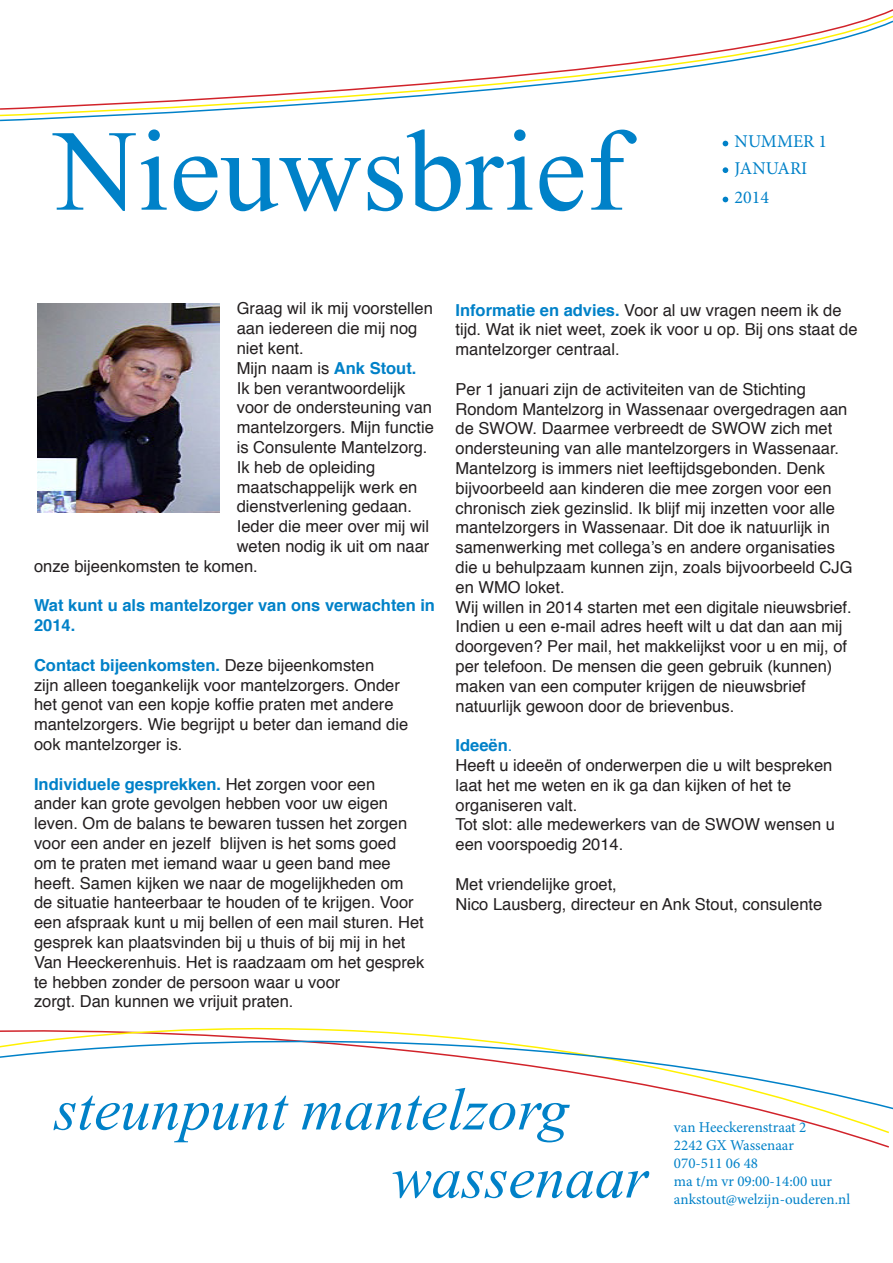
<style>
.page{position:relative;width:893px;height:1263px;background:#fff}
.page>*{position:absolute;margin:0;border:0;box-sizing:border-box;transform-origin:0 0}
.t1{font:115.5px "Times New Roman";color:#0081c8}
.t2{font:italic 60px "Times New Roman";color:#0081c8}
.t3{font:18px "Minion Pro";color:#0081c8}
.t4{font:16.5px/19.8px "Helvetica";color:#231f20}
.t5{font:700 16.5px "Helvetica";color:#0081c8}
.t6{font:15px/18px "Minion Pro";color:#0081c8}
.s1{font-weight:700;color:#0081c8}
.s2{font-weight:400}
</style>
<div class="page">
<img style="left:37px;top:304px;width:183px;height:208px">
<div style="left:722px;top:140px;width:7px;height:7px;background:#0081c8;border-radius:50%"></div>
<div style="left:721px;top:139px;width:9px;height:9px;border:2px solid #fff;border-radius:50%"></div>
<div style="left:722px;top:167px;width:7px;height:7px;background:#0081c8;border-radius:50%"></div>
<div style="left:721px;top:166px;width:9px;height:9px;border:2px solid #fff;border-radius:50%"></div>
<div style="left:722px;top:196px;width:7px;height:7px;background:#0081c8;border-radius:50%"></div>
<div style="left:721px;top:195px;width:9px;height:9px;border:2px solid #fff;border-radius:50%"></div>
<svg style="left:0;top:1027px;width:893px;height:84px"></svg>
<svg style="left:0;top:14px;width:893px;height:103px"></svg>
<p class="t1" style="left:54px;top:93px;width:572px">Nieuwsbrief</p>
<p class="t3" style="left:735px;top:129px;width:94px">NUMMER 1</p>
<p class="t3" style="left:735px;top:156px;width:74px">JANUARI</p>
<p class="t3" style="left:735px;top:185px;width:36px">2014</p>
<p class="t4" style="left:237px;top:299px;width:198px">Graag wil ik mij voorstellen aan iedereen die mij nog niet kent.</p>
<p class="t4" style="left:237px;top:358px;width:199px">Mijn naam is <span class="s1">Ank Stout.<br></span>Ik ben verantwoordelijk voor de ondersteuning van mantelzorgers. Mijn functie is Consulente Mantelzorg.</p>
<p class="t4" style="left:237px;top:457px;width:182px">Ik heb de opleiding maatschappelijk werk en dienstverlening gedaan.</p>
<p class="t4" style="left:237px;top:517px;width:194px">Ieder die meer over mij wil</p>
<p class="t4" style="left:237px;top:537px;width:194px">weten nodig ik uit om naar</p>
<p class="t4" style="left:34px;top:556px;width:225px">onze bijeenkomsten te komen.</p>
<p class="t5" style="left:34px;top:592px;width:403px">Wat kunt u als mantelzorger van ons verwachten in</p>
<p class="t5" style="left:34px;top:612px;width:43px">2014.</p>
<p class="t4" style="left:34px;top:655px;width:376px"><span class="s1">Contact bijeenkomsten.</span> Deze bijeenkomsten<br>zijn alleen toegankelijk voor mantelzorgers. Onder het genot van een kopje koffie praten met andere mantelzorgers. Wie begrijpt u beter dan iemand die ook mantelzorger is.</p>
<p class="t4" style="left:34px;top:774px;width:392px"><span class="s1">Individuele gesprekken.</span> Het zorgen voor een<br>ander kan grote gevolgen hebben voor uw eigen leven. Om de balans te bewaren tussen het zorgen voor een ander en jezelf blijven is het soms goed<br>om te praten met iemand waar u geen band mee heeft. Samen kijken we naar de mogelijkheden om de situatie hanteerbaar te houden of te krijgen. Voor een afspraak kunt u mij bellen of een mail sturen. Het gesprek kan plaatsvinden bij u thuis of bij mij in het Van Heeckerenhuis. Het is raadzaam om het gesprek te hebben zonder de persoon waar u voor</p>
<p class="t4" style="left:34px;top:992px;width:261px">zorgt. Dan kunnen we vrijuit praten.</p>
<p class="t4" style="left:455px;top:300px;width:403px"><span class="s1">Informatie en advies.</span> Voor al uw vragen neem ik de tijd. Wat ik niet weet, zoek ik voor u op. Bij ons staat de mantelzorger centraal.</p>
<p class="t4" style="left:455px;top:380px;width:393px">Per 1 januari zijn de activiteiten van de Stichting Rondom Mantelzorg in Wassenaar overgedragen aan de SWOW. Daarmee verbreedt de SWOW zich met ondersteuning van alle mantelzorgers in Wassenaar.</p>
<p class="t4" style="left:455px;top:459px;width:399px">Mantelzorg is immers niet leeftijdsgebonden. Denk bijvoorbeeld aan kinderen die mee zorgen voor een chronisch ziek gezinslid. Ik blijf mij inzetten voor alle mantelzorgers in Wassenaar. Dit doe ik natuurlijk in samenwerking met collega’s en andere organisaties die u behulpzaam kunnen zijn, zoals bijvoorbeeld CJG en WMO loket.</p>
<p class="t4" style="left:455px;top:597px;width:398px">Wij willen in 2014 starten met een digitale nieuwsbrief.</p>
<p class="t4" style="left:455px;top:617px;width:393px">Indien u een e-mail adres heeft wilt u dat dan aan mij doorgeven? Per mail, het makkelijkst voor u en mij, of per telefoon. De mensen die geen gebruik (kunnen) maken van een computer krijgen de nieuwsbrief natuurlijk gewoon door de brievenbus.</p>
<p class="t5" style="left:455px;top:732px;width:58px">Ideeën<span class="s2">.</span></p>
<p class="t4" style="left:455px;top:756px;width:378px">Heeft u ideeën of onderwerpen die u wilt bespreken laat het me weten en ik ga dan kijken of het te organiseren valt.</p>
<p class="t4" style="left:455px;top:815px;width:381px">Tot slot: alle medewerkers van de SWOW wensen u een voorspoedig 2014.</p>
<p class="t4" style="left:455px;top:875px;width:163px">Met vriendelijke groet,</p>
<p class="t4" style="left:455px;top:894px;width:368px">Nico Lausberg, directeur en Ank Stout, consulente</p>
<p class="t2" style="left:54px;top:1068px;width:516px">steunpunt mantelzorg</p>
<p class="t2" style="left:392px;top:1136px;width:258px">wassenaar</p>
<p class="t6" style="left:674px;top:1119px;width:134px">van Heeckerenstraat 2<br>2242 GX Wassenaar<br>070-511 06 48</p>
<p class="t6" style="left:674px;top:1173px;width:159px">ma t/m vr 09:00-14:00 uur</p>
<p class="t6" style="left:674px;top:1191px;width:178px">ankstout@welzijn-ouderen.nl</p>
</div>
